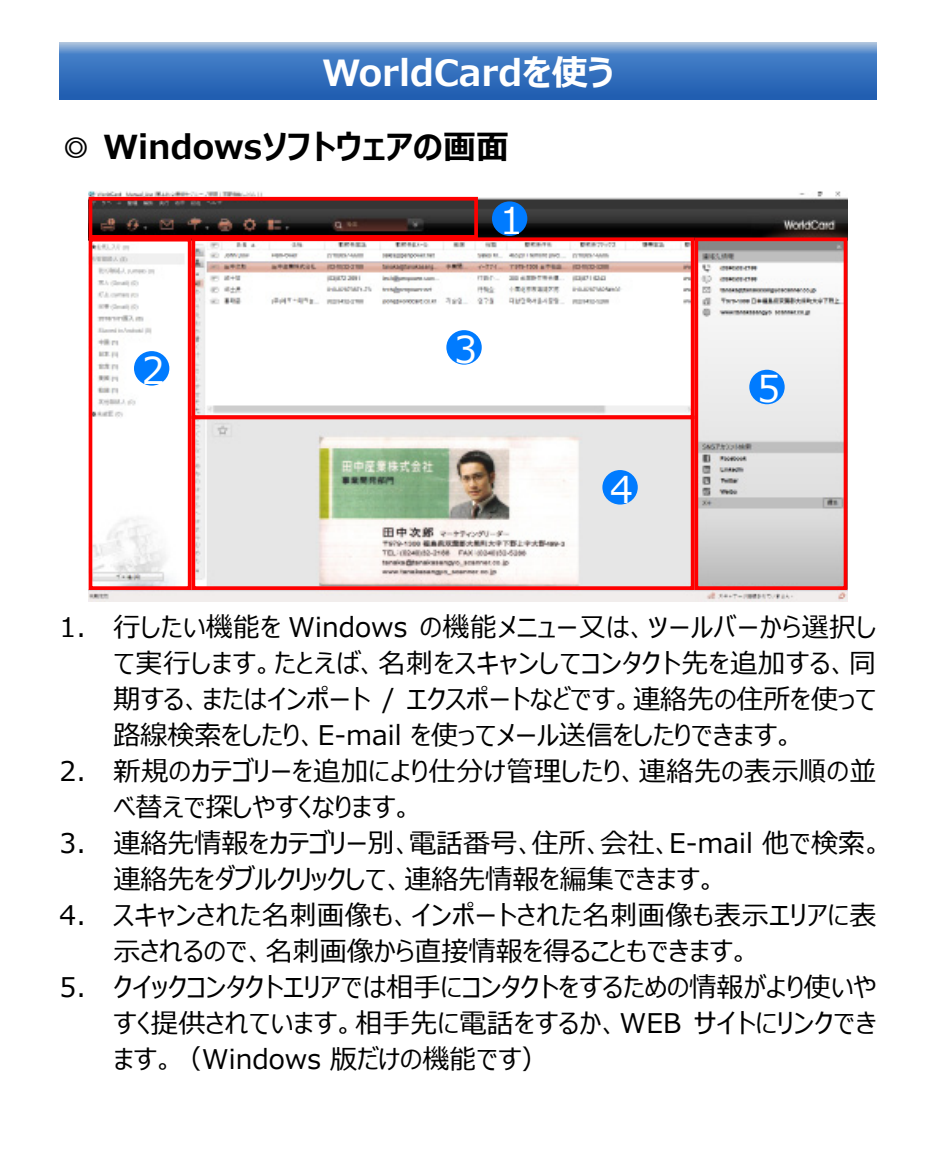
<style>
.page{position:relative;width:936px;height:1149px;background:#fff}
.page>*{position:absolute;margin:0;border:0;box-sizing:border-box;transform-origin:0 0}
.t1{font:36.9px "Meiryo UI";color:#fff}
.標題1{font:700 36px "Meiryo UI";color:#fff}
.本文{font:700 33px "Meiryo UI";color:#000}
.t2{font:27px/36px "Meiryo UI";color:#000;text-align:justify}
.t3{font:27px/36px "Meiryo UI";letter-spacing:.02em;color:#000}
</style>
<div class="page">
<svg style="left:60px;top:43px;width:816px;height:57px;background:#3f77bf"></svg>
<img style="left:89px;top:190px;width:758px;height:411px">
<div style="left:492px;top:201px;width:35px;height:35px;background:#007bff;border-radius:50%"></div>
<div style="left:446px;top:330px;width:35px;height:34px;background:#007bff;border-radius:50%"></div>
<div style="left:134px;top:351px;width:35px;height:34px;background:#007bff;border-radius:50%"></div>
<div style="left:602px;top:470px;width:35px;height:34px;background:#007bff;border-radius:50%"></div>
<div style="left:749px;top:369px;width:35px;height:35px;background:#007bff;border-radius:50%"></div>
<div style="left:89px;top:197px;width:389px;height:42px;border:4px solid #f00"></div>
<div style="left:694px;top:237px;width:153px;height:352px;border:4px solid #f00"></div>
<div style="left:191px;top:237px;width:503px;height:182px;border:4px solid #f00"></div>
<div style="left:191px;top:415px;width:503px;height:174px;border:4px solid #f00"></div>
<div style="left:89px;top:238px;width:102px;height:351px;border:4px solid #f00"></div>
<p class="標題1" style="left:322px;top:47px;width:292px">WorldCardを使う</p>
<p class="本文" style="left:60px;top:124px;width:451px">◎ Windowsソフトウェアの画面</p>
<p class="t1" style="left:142px;top:344px;width:24px">2</p>
<p class="t1" style="left:500px;top:195px;width:24px">1</p>
<p class="t1" style="left:454px;top:323px;width:24px">3</p>
<p class="t1" style="left:610px;top:463px;width:24px">4</p>
<p class="t1" style="left:757px;top:363px;width:24px">5</p>
<p class="t2" style="left:114px;top:610px;width:764px;text-indent:-54px">1. 行したい機能を Windows の機能メニュー又は、ツールバーから選択して実行します。たとえば、名刺をスキャンしてコンタクト先を追加する、同期する、またはインポート / エクスポートなどです。連絡先の住所を使って路線検索をしたり、E-mail を使ってメール送信をしたりできます。</p>
<p class="t3" style="left:114px;top:754px;width:764px;text-indent:-54px">2. 新規のカテゴリーを追加により仕分け管理したり、連絡先の表示順の並べ替えで探しやすくなります。</p>
<p class="t2" style="left:114px;top:826px;width:771px;text-indent:-54px">3. 連絡先情報をカテゴリー別、電話番号、住所、会社、E-mail 他で検索。連絡先をダブルクリックして、連絡先情報を編集できます。</p>
<p class="t3" style="left:114px;top:898px;width:764px;text-indent:-54px">4. スキャンされた名刺画像も、インポートされた名刺画像も表示エリアに表示されるので、名刺画像から直接情報を得ることもできます。</p>
<p class="t2" style="left:114px;top:970px;width:764px;text-indent:-54px">5. クイックコンタクトエリアでは相手にコンタクトをするための情報がより使いやすく提供されています。相手先に電話をするか、WEB サイトにリンクできます。（Windows 版だけの機能です）</p>
</div>
